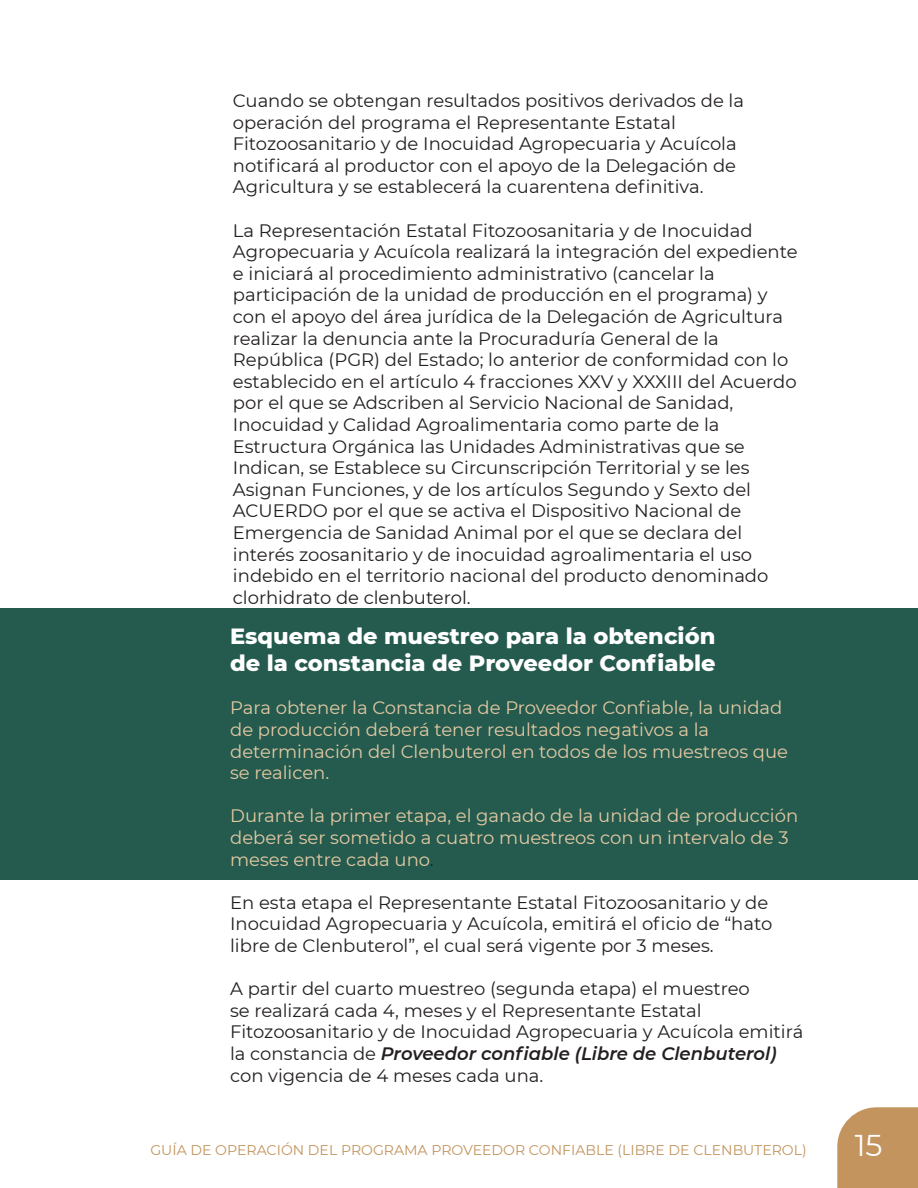
<style>
.page{position:relative;width:918px;height:1188px;background:#fff}
.page>*{position:absolute;margin:0;border:0;box-sizing:border-box;transform-origin:0 0}
.t1{font:30px "Montserrat";color:#fff}
.t2{font:800 22.5px/27px "Montserrat";color:#fff}
.t3{font:18px/21.6px "Montserrat";color:#231f20}
.t4{font:18px/21.6px "Montserrat";color:#e4c9a3}
.t5{font:14.1px "Montserrat";color:#c3945d}
.s1{color:#231f20}
.s2{font-weight:600;font-style:italic}
</style>
<div class="page">
<div style="left:0;top:608px;width:918px;height:272px;background:#245b4e"></div>
<svg style="left:837px;top:1107px;width:81px;height:81px;background:#c69a66"></svg>
<p class="t3" style="left:233px;top:89px;width:513px">Cuando se obtengan resultados positivos derivados de la operación del programa el Representante Estatal Fitozoosanitario y de Inocuidad Agropecuaria y Acuícola notificará al productor con el apoyo de la Delegación de Agricultura y se establecerá la cuarentena definitiva.</p>
<p class="t3" style="left:233px;top:219px;width:566px">La Representación Estatal Fitozoosanitaria y de Inocuidad Agropecuaria y Acuícola realizará la integración del expediente e iniciará al procedimiento administrativo (cancelar la participación de la unidad de producción en el programa) y con el apoyo del área jurídica de la Delegación de Agricultura realizar la denuncia ante la Procuraduría General de la República (PGR) del Estado; lo anterior de conformidad con lo establecido en el artículo 4 fracciones XXV y XXXIII del Acuerdo por el que se Adscriben al Servicio Nacional de Sanidad, Inocuidad y Calidad Agroalimentaria como parte de la Estructura Orgánica las Unidades Administrativas que se Indican, se Establece su Circunscripción Territorial y se les Asignan Funciones, y de los artículos Segundo y Sexto del ACUERDO por el que se activa el Dispositivo Nacional de Emergencia de Sanidad Animal por el que se declara del interés zoosanitario y de inocuidad agroalimentaria el uso indebido en el territorio nacional del producto denominado clorhidrato de clenbuterol.</p>
<p class="t2" style="left:230px;top:621px;width:487px">Esquema de muestreo para la obtención de la constancia de Proveedor Confiable</p>
<p class="t4" style="left:230px;top:697px;width:559px">Para obtener la Constancia de Proveedor Confiable, la unidad de producción deberá tener resultados negativos a la determinación del Clenbuterol en todos de los muestreos que se realicen.</p>
<p class="t4" style="left:230px;top:805px;width:570px">Durante la primer etapa, el ganado de la unidad de producción deberá ser sometido a cuatro muestreos con un intervalo de 3 meses entre cada uno<span class="s1">.</span></p>
<p class="t3" style="left:230px;top:891px;width:544px">En esta etapa el Representante Estatal Fitozoosanitario y de<br>Inocuidad Agropecuaria y Acuícola, emitirá el oficio de “hato libre de Clenbuterol”, el cual será vigente por 3 meses.</p>
<p class="t3" style="left:230px;top:977px;width:575px">A partir del cuarto muestreo (segunda etapa) el muestreo<br>se realizará cada 4, meses y el Representante Estatal Fitozoosanitario y de Inocuidad Agropecuaria y Acuícola emitirá la constancia de <span class="s2">Proveedor confiable (Libre de Clenbuterol) </span>con vigencia de 4 meses cada una.</p>
<p class="t5" style="left:150px;top:1141px;width:658px">GUÍA DE OPERACIÓN DEL PROGRAMA PROVEEDOR CONFIABLE (LIBRE DE CLENBUTEROL)</p>
<h1 class="t1" style="left:855px;top:1125px;width:29px">15</h1>
</div>
